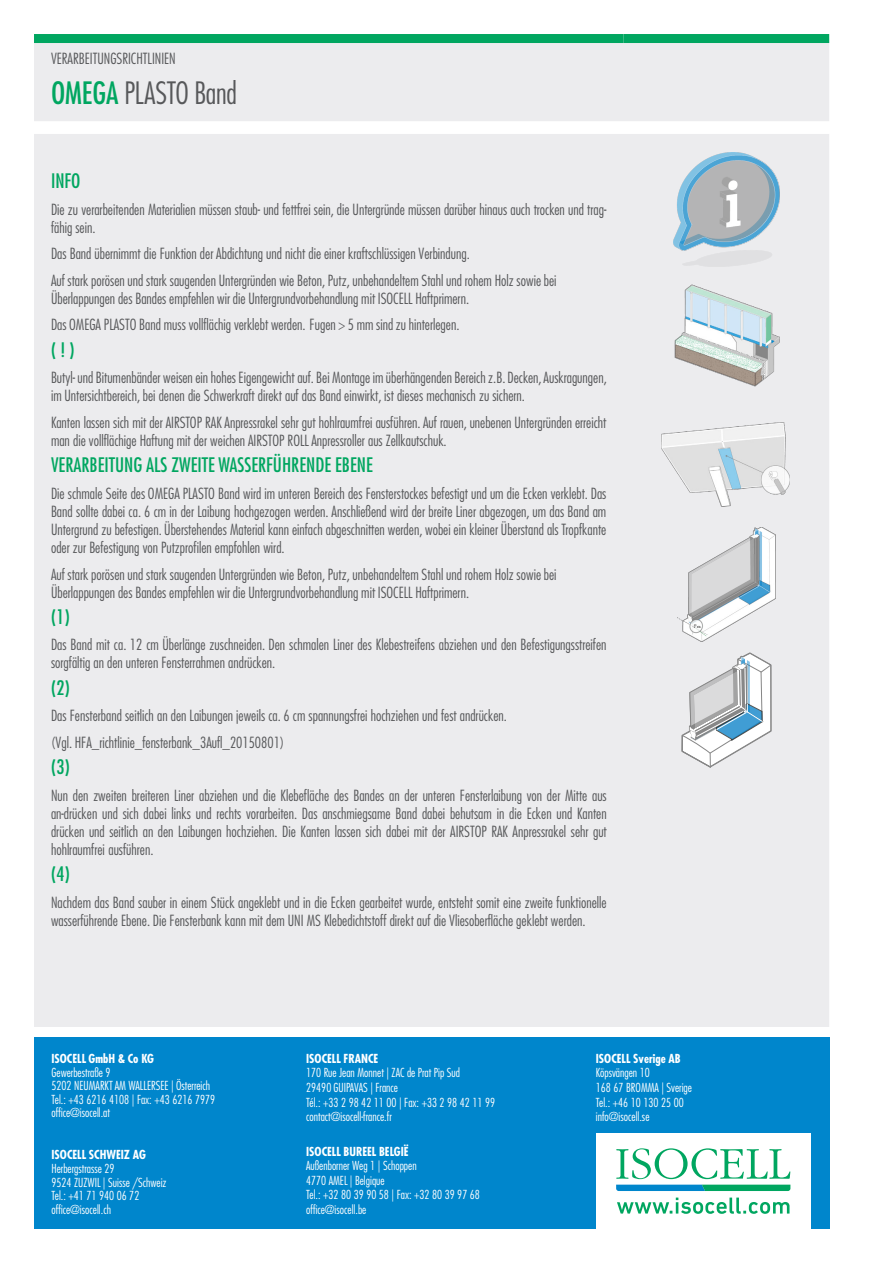
<style>
.page{position:relative;width:893px;height:1263px;background:#fff}
.page>*{position:absolute;margin:0;border:0;box-sizing:border-box;transform-origin:0 0}
.Artikelname_Marketin{font:300 condensed 30px "Futura LT Pro";letter-spacing:-.01em;color:#57585a}
.Fließtext_VAR{font:500 condensed 19.5px "Futura LT Pro";color:#00a660}
.Fließtext_VAR-2{font:300 condensed 15px/18px "Futura LT Pro";color:#57585a}
.Fließtext{font:300 condensed 15px "Futura LT Pro";color:#57585a}
.t1{font:300 condensed 12.15px/14.5px "Futura LT Pro";color:#fff}
.t2{font:700 condensed 12.15px "Futura LT Pro";color:#fff}
.s1{font-weight:500;color:#00a660}
</style>
<div class="page">
<div style="left:34px;top:1038px;width:795px;height:191px;background:#0086cc"></div>
<div style="left:596px;top:1133px;width:215px;height:96px;background:#fff"></div>
<svg style="left:616px;top:1148px;width:174px;height:43px"></svg>
<svg style="left:617px;top:1197px;width:172px;height:17px"></svg>
<div style="left:34px;top:43px;width:795px;height:984px;background:#ececee"></div>
<div style="left:34px;top:34px;width:589px;height:9px;background:#00a660"></div>
<div style="left:623px;top:34px;width:206px;height:9px;background:#00a660"></div>
<img style="left:674px;top:153px;width:105px;height:113px">
<img style="left:640px;top:277px;width:173px;height:115px">
<img style="left:661px;top:422px;width:128px;height:95px">
<img style="left:678px;top:528px;width:97px;height:114px">
<svg style="left:681px;top:652px;width:91px;height:115px"></svg>
<p class="Fließtext" style="left:51px;top:49px;width:126px">VERARBEITUNGSRICHTLINIEN</p>
<p class="Artikelname_Marketin" style="left:51px;top:74px;width:187px"><span class="s1">OMEGA</span> PLASTO Band</p>
<p class="Fließtext_VAR" style="left:51px;top:168px;width:31px">INFO</p>
<p class="Fließtext_VAR-2" style="left:51px;top:200px;width:557px">Die zu verarbeitenden Materialien müssen staub- und fettfrei sein, die Untergründe müssen darüber hinaus auch trocken und trag&shy;fähig sein.</p>
<p class="Fließtext_VAR-2" style="left:51px;top:240px;width:507px;line-height:27px">Das Band übernimmt die Funktion der Abdichtung und nicht die einer kraftschlüssigen Verbindung.<br>Auf stark porösen und stark saugenden Untergründen wie Beton, Putz, unbehandeltem Stahl und rohem Holz sowie bei</p>
<p class="Fließtext_VAR-2" style="left:51px;top:286px;width:420px;line-height:26.1px">Überlappungen des Bandes empfehlen wir die Untergrundvorbehandlung mit ISOCELL Haftprimern.<br>Das OMEGA PLASTO Band muss vollflächig verklebt werden. Fugen &gt; 5 mm sind zu hinterlegen.</p>
<p class="Fließtext_VAR" style="left:51px;top:336px;width:25px">( !)</p>
<p class="Fließtext_VAR-2" style="left:51px;top:369px;width:557px">Butyl- und Bitumenbänder weisen ein hohes Eigengewicht auf. Bei Montage im überhängenden Bereich z.B. Decken, Auskragungen, im Untersichtbereich, bei denen die Schwerkraft direkt auf das Band einwirkt, ist dieses mechanisch zu sichern.</p>
<p class="Fließtext_VAR-2" style="left:51px;top:413px;width:557px">Kanten lassen sich mit der AIRSTOP RAK Anpressrakel sehr gut hohlraumfrei ausführen. Auf rauen, unebenen Untergründen erreicht man die vollflächige Haftung mit der weichen AIRSTOP ROLL Anpressroller aus Zellkautschuk.</p>
<p class="Fließtext_VAR" style="left:51px;top:452px;width:323px">VERARBEITUNG ALS ZWEITE WASSERFÜHRENDE EBENE</p>
<p class="Fließtext_VAR-2" style="left:51px;top:484px;width:557px;text-align:justify">Die schmale Seite des OMEGA PLASTO Band wird im unteren Bereich des Fensterstockes befestigt und um die Ecken verklebt. Das Band sollte dabei ca. 6 cm in der Laibung hochgezogen werden. Anschließend wird der breite Liner abgezogen, um das Band am Untergrund zu befestigen. Überstehendes Material kann einfach abgeschnitten werden, wobei ein kleiner Überstand als Tropfkante oder zur Befestigung von Putzprofilen empfohlen wird.</p>
<p class="Fließtext_VAR-2" style="left:51px;top:565px;width:507px">Auf stark porösen und stark saugenden Untergründen wie Beton, Putz, unbehandeltem Stahl und rohem Holz sowie bei<br>Überlappungen des Bandes empfehlen wir die Untergrundvorbehandlung mit ISOCELL Haftprimern.</p>
<p class="Fließtext_VAR" style="left:51px;top:603px;width:20px">(1)</p>
<p class="Fließtext_VAR-2" style="left:51px;top:636px;width:557px">Das Band mit ca. 12 cm Überlänge zuschneiden. Den schmalen Liner des Klebestreifens abziehen und den Befestigungsstreifen sorgfältig an den unteren Fensterrahmen andrücken.</p>
<p class="Fließtext_VAR" style="left:51px;top:674px;width:20px">(2)</p>
<p class="Fließtext_VAR-2" style="left:51px;top:702px;width:457px;line-height:26.5px">Das Fensterband seitlich an den Laibungen jeweils ca. 6 cm spannungsfrei hochziehen und fest andrücken. (Vgl. HFA_richtlinie_fensterbank_3Aufl_20150801)</p>
<p class="Fließtext_VAR" style="left:51px;top:754px;width:20px">(3)</p>
<p class="Fließtext_VAR-2" style="left:51px;top:786px;width:557px;text-align:justify">Nun den zweiten breiteren Liner abziehen und die Klebefläche des Bandes an der unteren Fensterlaibung von der Mitte aus an-drücken und sich dabei links und rechts vorarbeiten. Das anschmiegsame Band dabei behutsam in die Ecken und Kanten drücken und seitlich an den Laibungen hochziehen. Die Kanten lassen sich dabei mit der AIRSTOP RAK Anpressrakel sehr gut hohlraumfrei ausführen.</p>
<p class="Fließtext_VAR" style="left:51px;top:861px;width:20px">(4)</p>
<p class="Fließtext_VAR-2" style="left:51px;top:893px;width:557px">Nachdem das Band sauber in einem Stück angeklebt und in die Ecken gearbeitet wurde, entsteht somit eine zweite funktionelle wasserführende Ebene. Die Fensterbank kann mit dem UNI MS Klebedichtstoff direkt auf die Vliesoberfläche geklebt werden.</p>
<p class="t2" style="left:52px;top:1050px;width:104px">ISOCELL GmbH &amp; Co KG</p>
<p class="t1" style="left:52px;top:1065px;width:165px;line-height:13.6px">Gewerbestraße 9<br>5202 NEUMARKT AM WALLERSEE | Österreich<br>Tel.: +43 6216 4108 | Fax: +43 6216 7979 office@isocell.at</p>
<p class="t2" style="left:52px;top:1147px;width:96px">ISOCELL SCHWEIZ AG</p>
<p class="t1" style="left:52px;top:1162px;width:117px;line-height:13.6px">Herbergstrasse 29<br>9524 ZUZWIL | Suisse /Schweiz<br>Tel.: +41 71 940 06 72 office@isocell.ch</p>
<p class="t2" style="left:306px;top:1050px;width:74px">ISOCELL FRANCE</p>
<p class="t1" style="left:306px;top:1065px;width:190px">170 Rue Jean Monnet | ZAC de Prat Pip Sud<br>29490 GUIPAVAS | France<br>Tél.: +33 2 98 42 11 00 | Fax: +33 2 98 42 11 99 contact@isocell-france.fr</p>
<p class="t2" style="left:306px;top:1143px;width:104px">ISOCELL BUREEL BELGIË</p>
<p class="t1" style="left:306px;top:1158px;width:175px">Außenborner Weg 1 | Schoppen<br>4770 AMEL | Belgique<br>Tel.: +32 80 39 90 58 | Fax: +32 80 39 97 68 office@isocell.be</p>
<p class="t2" style="left:596px;top:1050px;width:86px">ISOCELL Sverige AB</p>
<p class="t1" style="left:596px;top:1065px;width:98px">Köpsvängen 10<br>168 67 BROMMA | Sverige<br>Tel.: +46 10 130 25 00 info@isocell.se</p>
</div>
